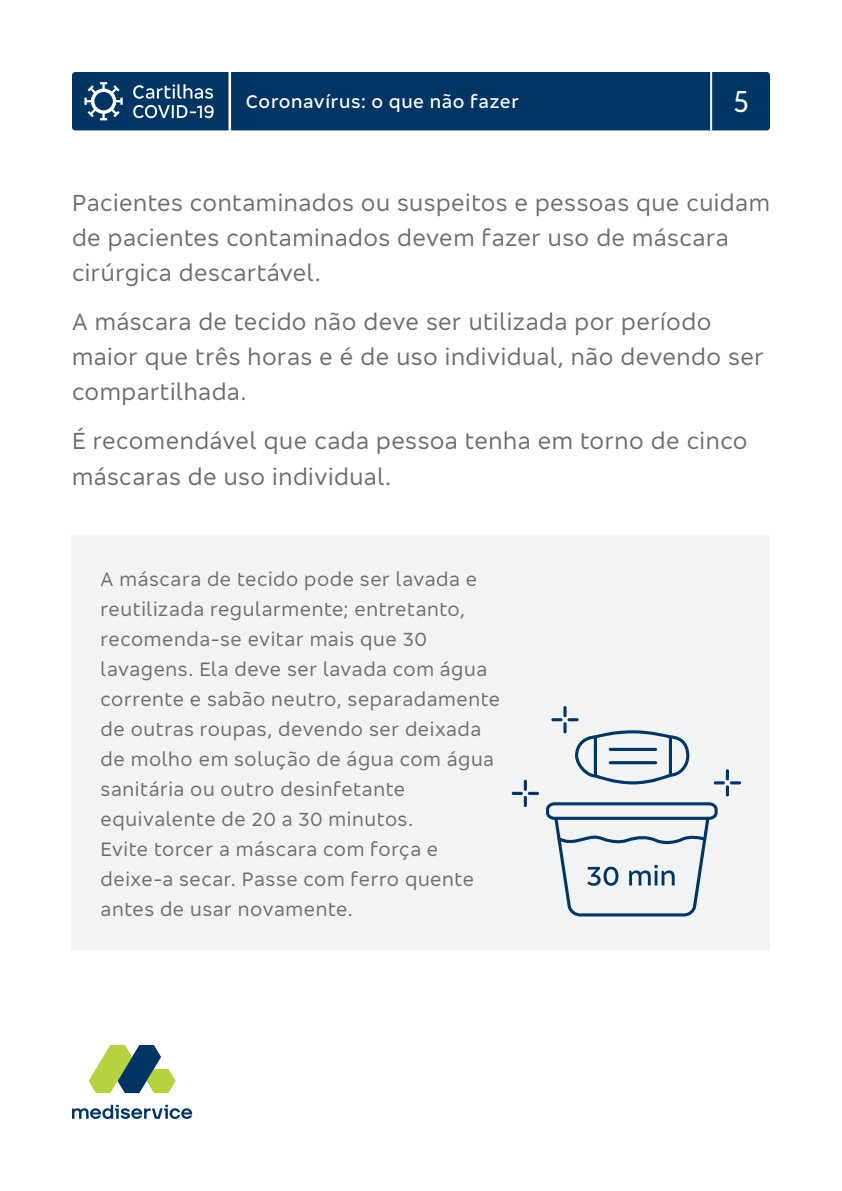
<style>
.page{position:relative;width:842px;height:1191px;background:#fff}
.page>*{position:absolute;margin:0;border:0;box-sizing:border-box;transform-origin:0 0}
.t1{font:condensed 32px "Bradesco Sans";color:#fff}
.t2{font:24px/34.8px "Bradesco Sans";letter-spacing:.02em;color:#6c6d70}
.t3{font:20px/30px "Bradesco Sans";letter-spacing:.03em;color:#6c6d70}
.t4{font:500 19px "Bradesco Sans";letter-spacing:.03em;color:#fff}
</style>
<div class="page">
<div style="left:72px;top:534px;width:698px;height:415px;background:#f2f3f4"></div>
<svg style="left:563px;top:706px;width:4px;height:11px"></svg>
<svg style="left:563px;top:722px;width:4px;height:11px"></svg>
<svg style="left:551px;top:718px;width:28px;height:3px"></svg>
<svg style="left:512px;top:779px;width:27px;height:28px"></svg>
<svg style="left:714px;top:769px;width:27px;height:27px"></svg>
<svg style="left:575px;top:730px;width:114px;height:54px"></svg>
<svg style="left:546px;top:802px;width:172px;height:114px"></svg>
<div style="left:72px;top:72px;width:698px;height:58px;background:#003564"></div>
<svg style="left:89px;top:1045px;width:87px;height:48px"></svg>
<svg style="left:72px;top:1104px;width:120px;height:15px"></svg>
<p class="t4" style="left:246px;top:89px;width:275px">Coronavírus: o que não fazer</p>
<h1 class="t1" style="left:733px;top:81px;width:17px">5</h1>
<p class="t2" style="left:72px;top:185px;width:699px">Pacientes contaminados ou suspeitos e pessoas que cuidam de pacientes contaminados devem fazer uso de máscara cirúrgica descartável.</p>
<p class="t2" style="left:72px;top:304px;width:693px">A máscara de tecido não deve ser utilizada por período maior que três horas e é de uso individual, não devendo ser compartilhada.</p>
<p class="t2" style="left:72px;top:422px;width:677px;line-height:36px">É recomendável que cada pessoa tenha em torno de cinco máscaras de uso individual.</p>
<p class="t3" style="left:101px;top:564px;width:401px">A máscara de tecido pode ser lavada e reutilizada regularmente; entretanto, recomenda-se evitar mais que 30 lavagens. Ela deve ser lavada com água corrente e sabão neutro, separadamente de outras roupas, devendo ser deixada de molho em solução de água com água sanitária ou outro desinfetante equivalente de 20 a 30 minutos.<br>Evite torcer a máscara com força e deixe-a secar. Passe com ferro quente antes de usar novamente.</p>
</div>
